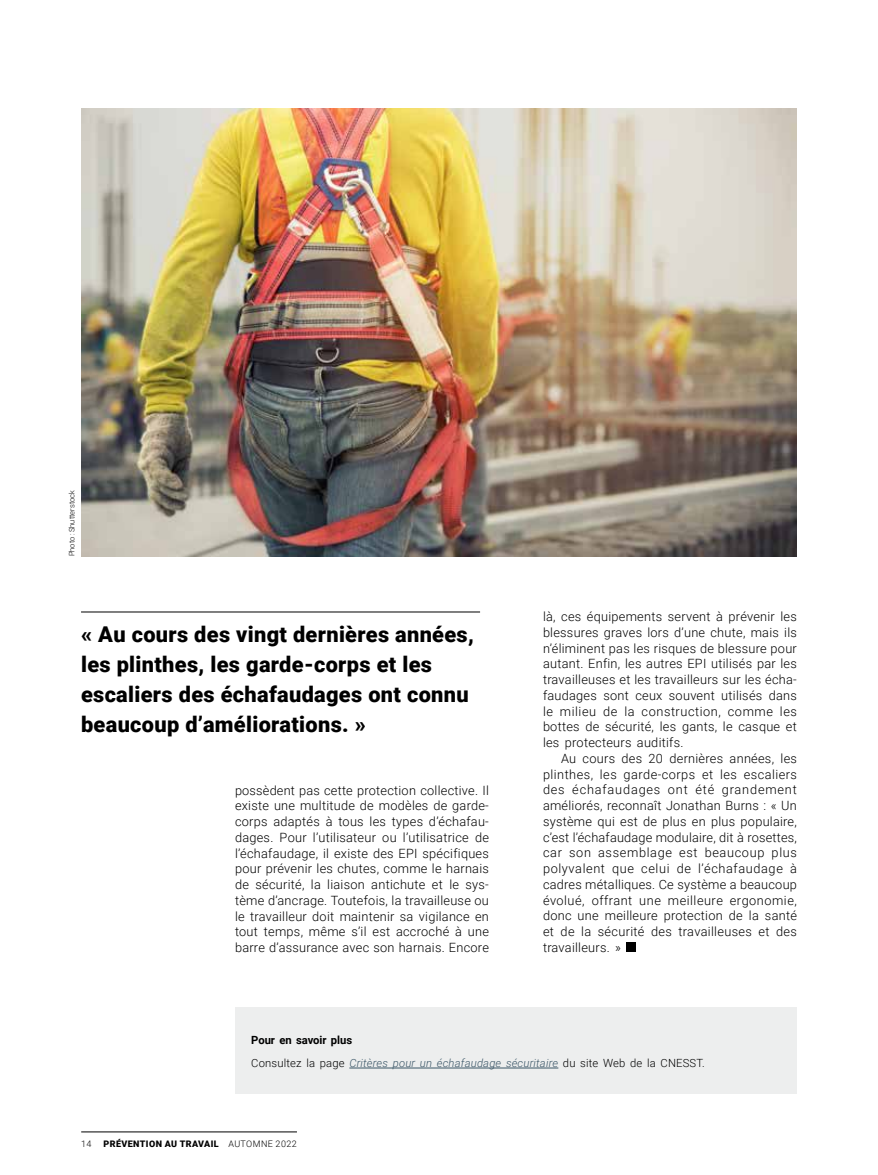
<style>
.page{position:relative;width:878px;height:1175px;background:#fff}
.page>*{position:absolute;margin:0;border:0;box-sizing:border-box;transform-origin:0 0}
.t1{font:900 21.75px/30px "Roboto";letter-spacing:.015em;color:#000}
.t2{font:300 12.75px/15.8px "Roboto";letter-spacing:.02em;color:#000;text-align:justify}
.t3{font:italic 300 11.25px/23.2px "Roboto";letter-spacing:.015em;color:#3b5667}
.t4{font:900 9px "Roboto";letter-spacing:.045em;color:#000}
.t5{font:300 9px "Roboto";color:#000}
.t6{font:300 7.5px "Roboto";color:#000}
.s1{font-weight:700;font-style:normal;color:#000}
.s2{font-style:normal;color:#000}
.s3{font-weight:300}
</style>
<div class="page">
<hr style="left:81px;top:1131px;width:216px;height:1px;background:#000">
<img style="left:81px;top:108px;width:715px;height:448px">
<div style="left:626px;top:942px;width:10px;height:10px;background:#000"></div>
<div style="left:235px;top:1007px;width:561px;height:87px;background:#edeeee"></div>
<hr style="left:349px;top:1067px;width:209px;height:1px;background:#3b5667">
<hr style="left:81px;top:611px;width:399px;height:1px;background:#000">
<p class="t6" style="left:67px;top:556px;width:68px;rotate:-90deg">Photo : Shutterstock</p>
<h1 class="t1" style="left:81px;top:618px;width:394px">« Au cours des vingt dernières années, les plinthes, les garde-corps et les escaliers des échafaudages ont connu beaucoup d’améliorations. »</h1>
<p class="t2" style="left:235px;top:781px;width:255px">possèdent pas cette protection collective. Il existe une multitude de modèles de garde&shy;corps adaptés à tous les types d’échafau&shy;dages. Pour l’utilisateur ou l’utilisatrice de l’échafaudage, il existe des EPI spécifiques pour prévenir les chutes, comme le harnais de sécurité, la liaison antichute et le sys&shy;tème d’ancrage. Toutefois, la travailleuse ou le travailleur doit maintenir sa vigilance en tout temps, même s’il est accroché à une barre d’assurance avec son harnais. Encore</p>
<p class="t2" style="left:543px;top:608px;width:255px">là, ces équipements servent à prévenir les blessures graves lors d’une chute, mais ils n’éliminent pas les risques de blessure pour autant. Enfin, les autres EPI utilisés par les travailleuses et les travailleurs sur les écha&shy;faudages sont ceux souvent utilisés dans le milieu de la construction, comme les bottes de sécurité, les gants, le casque et les protecteurs auditifs.</p>
<p class="t2" style="left:543px;top:750px;width:255px;text-indent:18px">Au cours des 20 dernières années, les plinthes, les garde-corps et les escaliers des échafaudages ont été grandement améliorés, reconnaît Jonathan Burns : « Un système qui est de plus en plus populaire, c’est l’échafaudage modulaire, dit à rosettes, car son assemblage est beaucoup plus polyvalent que celui de l’échafaudage à cadres métalliques. Ce système a beaucoup évolué, offrant une meilleure ergonomie, donc une meilleure protection de la santé et de la sécurité des travailleuses et des travailleurs. »</p>
<p class="t3" style="left:251px;top:1027px;width:455px"><span class="s1">Pour en savoir plus<br></span><span class="s2">Consultez la page</span> Critères pour un échafaudage sécuritaire <span class="s2">du site Web de la CNESST.</span></p>
<p class="t5" style="left:81px;top:1137px;width:12px">14</p>
<p class="t4" style="left:103px;top:1137px;width:195px">PRÉVENTION AU TRAVAIL <span class="s3">AUTOMNE 2022</span></p>
</div>
